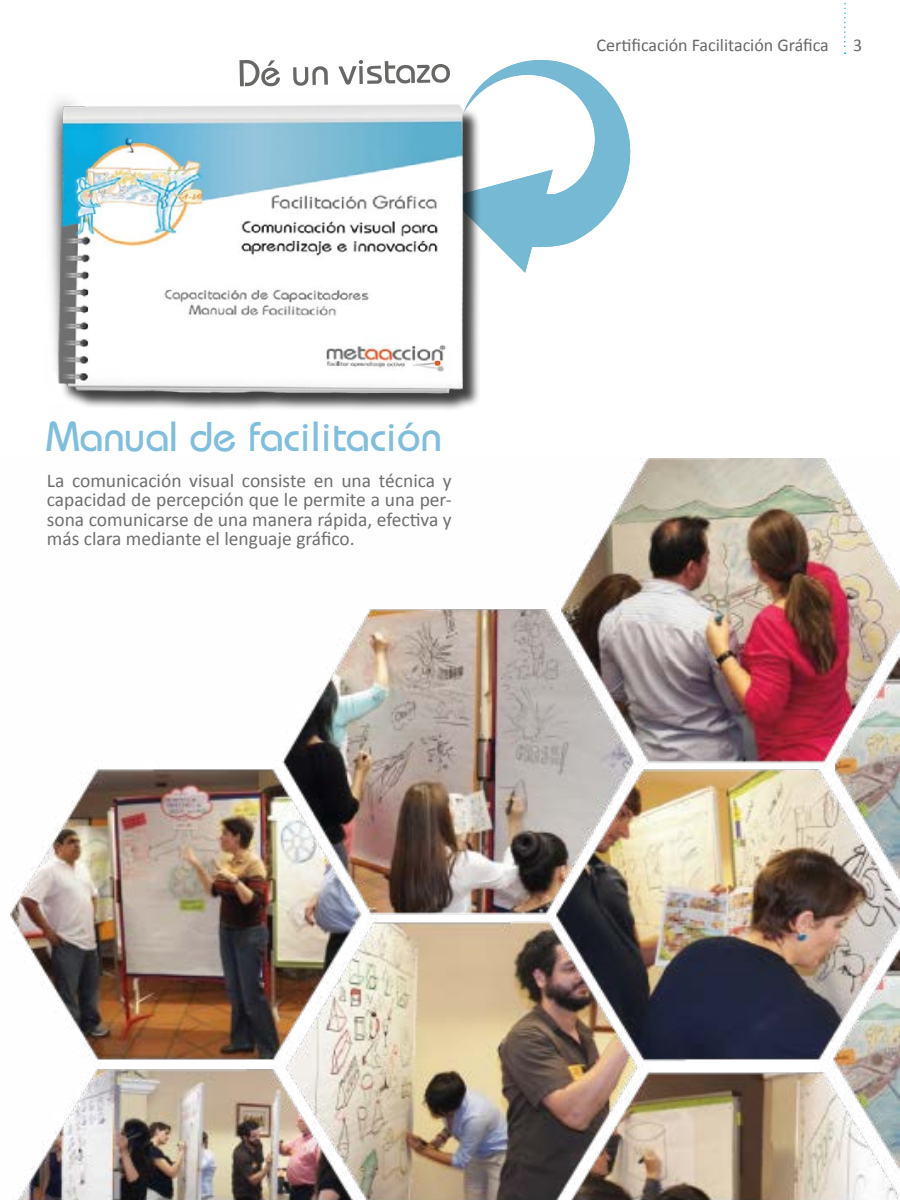
<style>
.page{position:relative;width:900px;height:1200px;background:#fff}
.page>*{position:absolute;margin:0;border:0;box-sizing:border-box;transform-origin:0 0}
.t1{font:42px "Bauhaus";color:#7fbedc}
.t2{font:19.5px/19.5px "Calibri";color:#706f6f;text-align:justify}
.t3{font:18px "Calibri";color:#676766}
</style>
<div class="page">
<img style="left:10px;top:459px;width:890px;height:741px">
<svg style="left:240px;top:60px;width:40px;height:26px"></svg>
<svg style="left:293px;top:66px;width:35px;height:20px"></svg>
<svg style="left:338px;top:60px;width:293px;height:213px"></svg>
<svg style="left:844px;top:3px;width:3px;height:51px"></svg>
<img style="left:49px;top:93px;width:433px;height:317px">
<p class="t3" style="left:597px;top:34px;width:234px">Certificación Facilitación Gráfica</p>
<p class="t3" style="left:853px;top:34px;width:11px">3</p>
<h1 class="t1" style="left:47px;top:410px;width:396px">Manual de facilitación</h1>
<p class="t2" style="left:47px;top:470px;width:407px">La comunicación visual consiste en una técnica y capacidad de percepción que le permite a una per&shy;sona comunicarse de una manera rápida, efectiva y más clara mediante el lenguaje gráfico.</p>
</div>
